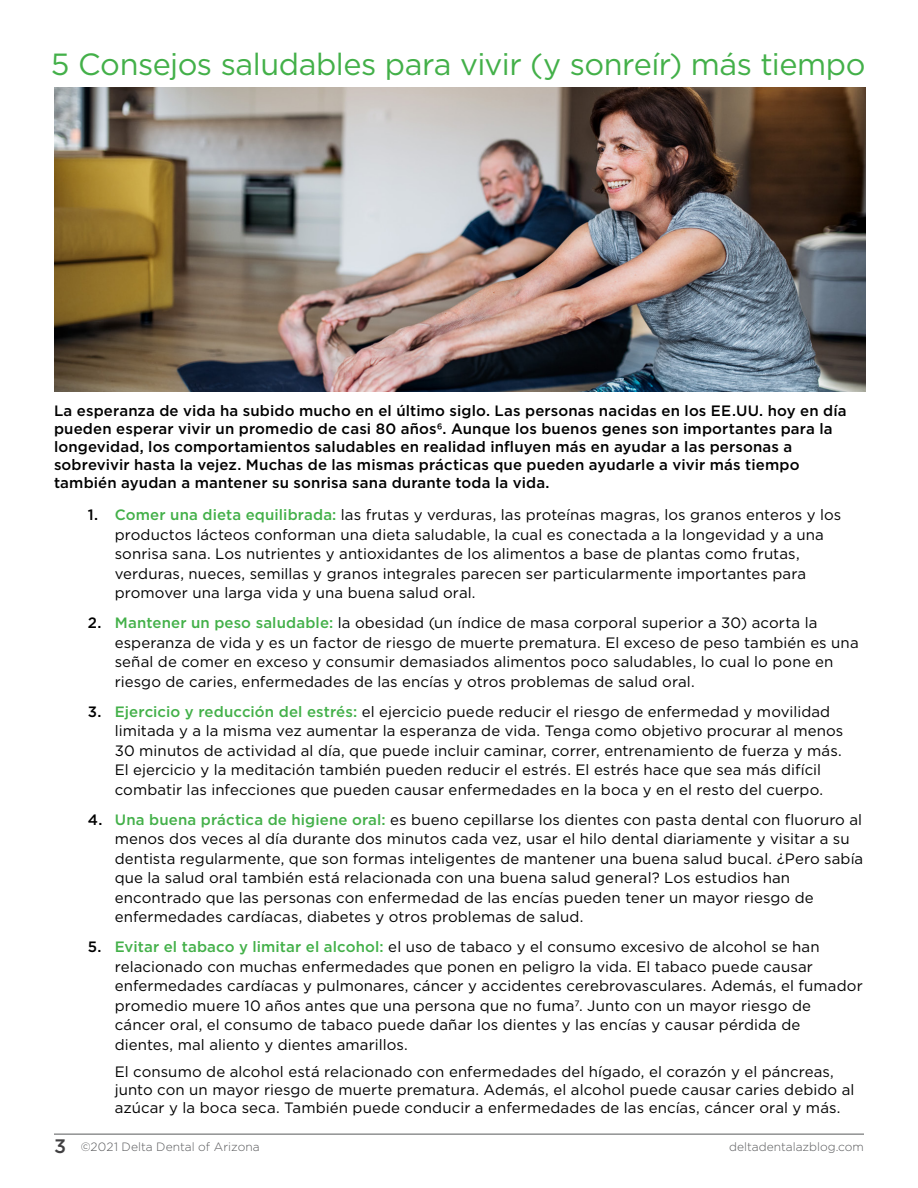
<style>
.page{position:relative;width:918px;height:1188px;background:#fff}
.page>*{position:absolute;margin:0;border:0;box-sizing:border-box;transform-origin:0 0}
.t1{font:30.6px "Gotham";letter-spacing:-.015em;color:#43b049}
.t2{font:15px/19.5px "Gotham";letter-spacing:.005em;color:#000}
.t3{font:500 15px/18px "Gotham";letter-spacing:.01em;color:#000}
.t4{font:300 12px "Gotham";color:#58595b}
.s1{font-weight:500}
.s2{font-weight:500;color:#43b049}
.s3{font-weight:500;font-size:19.5px;color:#414042}
</style>
<div class="page">
<img style="left:54px;top:88px;width:811px;height:304px">
<hr style="left:54px;top:1134px;width:810px;height:1px;background:#58595b">
<h1 class="t1" style="left:51px;top:45px;width:816px">5 Consejos saludables para vivir (y sonreír) más tiempo</h1>
<p class="t3" style="left:54px;top:402px;width:794px">La esperanza de vida ha subido mucho en el último siglo. Las personas nacidas en los EE.UU. hoy en día pueden esperar vivir un promedio de casi 80 años6. Aunque los buenos genes son importantes para la longevidad, los comportamientos saludables en realidad influyen más en ayudar a las personas a sobrevivir hasta la vejez. Muchas de las mismas prácticas que pueden ayudarle a vivir más tiempo también ayudan a mantener su sonrisa sana durante toda la vida.</p>
<p class="t2" style="left:115px;top:505px;width:728px;text-indent:-27px"><span class="s1">1.</span> <span class="s2">Comer una dieta equilibrada:</span> las frutas y verduras, las proteínas magras, los granos enteros y los productos lácteos conforman una dieta saludable, la cual es conectada a la longevidad y a una sonrisa sana. Los nutrientes y antioxidantes de los alimentos a base de plantas como frutas, verduras, nueces, semillas y granos integrales parecen ser particularmente importantes para promover una larga vida y una buena salud oral.</p>
<p class="t2" style="left:115px;top:613px;width:745px;text-indent:-27px"><span class="s1">2.</span> <span class="s2">Mantener un peso saludable:</span> la obesidad (un índice de masa corporal superior a 30) acorta la esperanza de vida y es un factor de riesgo de muerte prematura. El exceso de peso también es una señal de comer en exceso y consumir demasiados alimentos poco saludables, lo cual lo pone en riesgo de caries, enfermedades de las encías y otros problemas de salud oral.</p>
<p class="t2" style="left:115px;top:701px;width:730px;text-indent:-27px"><span class="s1">3.</span> <span class="s2">Ejercicio y reducción del estrés:</span> el ejercicio puede reducir el riesgo de enfermedad y movilidad limitada y a la misma vez aumentar la esperanza de vida. Tenga como objetivo procurar al menos 30 minutos de actividad al día, que puede incluir caminar, correr, entrenamiento de fuerza y más.<br>El ejercicio y la meditación también pueden reducir el estrés. El estrés hace que sea más difícil combatir las infecciones que pueden causar enfermedades en la boca y en el resto del cuerpo.</p>
<p class="t2" style="left:115px;top:809px;width:750px;text-indent:-27px"><span class="s1">4.</span> <span class="s2">Una buena práctica de higiene oral:</span> es bueno cepillarse los dientes con pasta dental con fluoruro al menos dos veces al día durante dos minutos cada vez, usar el hilo dental diariamente y visitar a su dentista regularmente, que son formas inteligentes de mantener una buena salud bucal. ¿Pero sabía que la salud oral también está relacionada con una buena salud general? Los estudios han encontrado que las personas con enfermedad de las encías pueden tener un mayor riesgo de enfermedades cardíacas, diabetes y otros problemas de salud.</p>
<p class="t2" style="left:115px;top:937px;width:750px;text-indent:-27px"><span class="s1">5.</span> <span class="s2">Evitar el tabaco y limitar el alcohol:</span> el uso de tabaco y el consumo excesivo de alcohol se han relacionado con muchas enfermedades que ponen en peligro la vida. El tabaco puede causar enfermedades cardíacas y pulmonares, cáncer y accidentes cerebrovasculares. Además, el fumador promedio muere 10 años antes que una persona que no fuma7. Junto con un mayor riesgo de cáncer oral, el consumo de tabaco puede dañar los dientes y las encías y causar pérdida de<br>dientes, mal aliento y dientes amarillos.</p>
<p class="t2" style="left:115px;top:1062px;width:741px;line-height:18px">El consumo de alcohol está relacionado con enfermedades del hígado, el corazón y el páncreas, junto con un mayor riesgo de muerte prematura. Además, el alcohol puede causar caries debido al azúcar y la boca seca. También puede conducir a enfermedades de las encías, cáncer oral y más.</p>
<p class="t4" style="left:54px;top:1140px;width:207px"><span class="s3">3</span> ©2021 Delta Dental of Arizona</p>
<p class="t4" style="left:729px;top:1140px;width:136px">deltadentalazblog.com</p>
</div>
